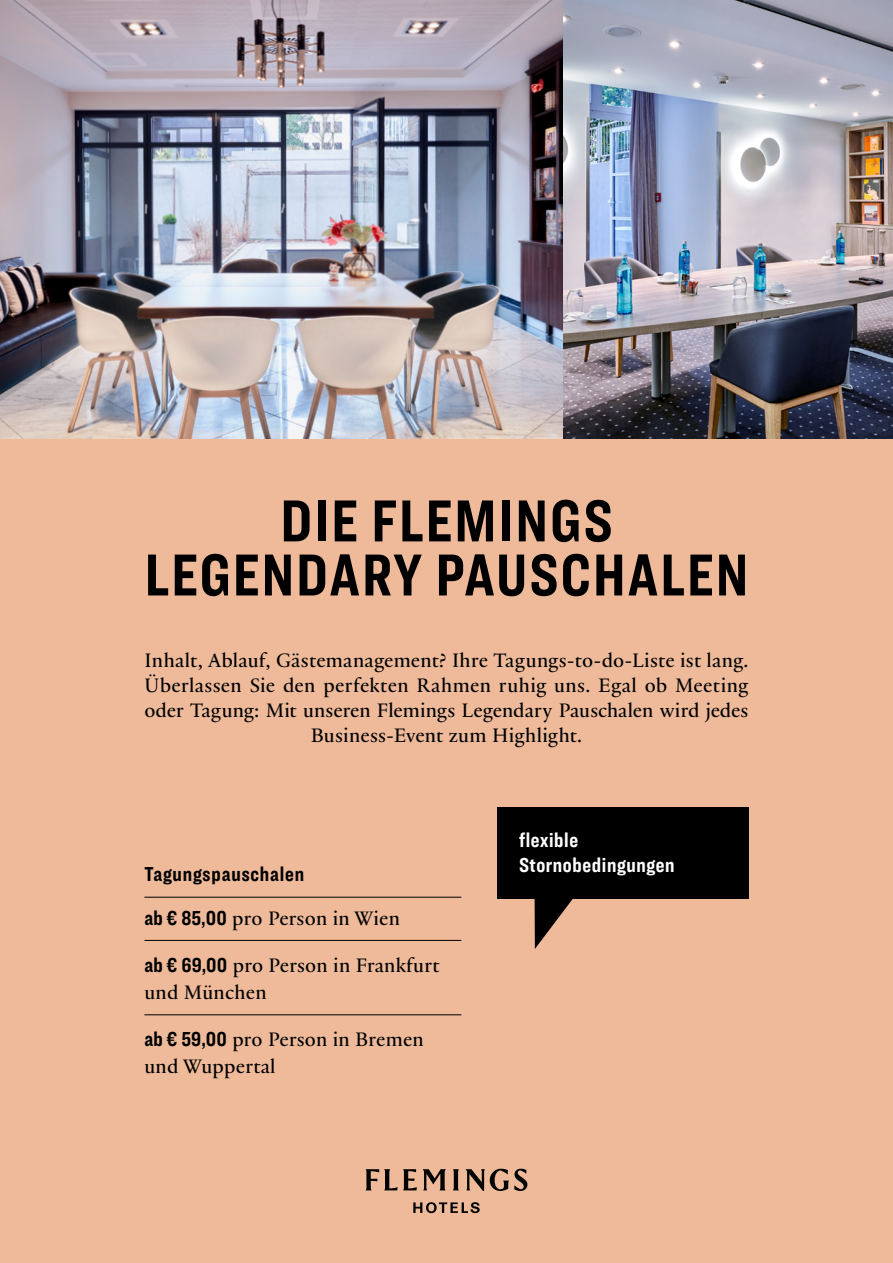
<style>
.page{position:relative;width:893px;height:1263px;background:#eeba9a}
.page>*{position:absolute;margin:0;border:0;box-sizing:border-box;transform-origin:0 0}
.t1{font:700 61.35px "Ringside Compressed";letter-spacing:.03em;color:#000}
.t2{font:21px/25.2px "Practice";letter-spacing:.01em;color:#000}
.t3{font:700 21px/25.2px "Ringside Compressed";letter-spacing:.03em;color:#fff}
.t4{font:700 21px "Ringside Compressed";letter-spacing:.04em;color:#000}
.s1{font-family:"Ringside Compressed";font-weight:700}
</style>
<div class="page">
<img style="left:0;top:0;width:893px;height:438px">
<hr style="left:144px;top:897px;width:317px;height:1px;background:#000">
<hr style="left:144px;top:940px;width:317px;height:1px;background:#000">
<hr style="left:144px;top:1014px;width:317px;height:1px;background:#000">
<svg style="left:423px;top:1169px;width:23px;height:21px"></svg>
<svg style="left:366px;top:1169px;width:51px;height:21px"></svg>
<svg style="left:453px;top:1169px;width:6px;height:21px"></svg>
<svg style="left:465px;top:1169px;width:62px;height:22px"></svg>
<svg style="left:413px;top:1202px;width:67px;height:11px"></svg>
<svg style="left:534px;top:898px;width:57px;height:51px"></svg>
<div style="left:497px;top:807px;width:251px;height:91px;background:#000"></div>
<p class="t1" style="left:280px;top:478px;width:334px">DIE FLEMINGS</p>
<p class="t1" style="left:145px;top:532px;width:605px">LEGENDARY PAUSCHALEN</p>
<p class="t2" style="left:144px;top:647px;width:605px;text-align:center">Inhalt, Ablauf, Gästemanagement? Ihre Tagungs-to-do-Liste ist lang.<br>Überlassen Sie den perfekten Rahmen ruhig uns. Egal ob Meeting oder Tagung: Mit unseren Flemings Legendary Pauschalen wird jedes Business-Event zum Highlight.</p>
<p class="t4" style="left:144px;top:860px;width:161px">Tagungspauschalen</p>
<p class="t2" style="left:144px;top:905px;width:257px"><span class="s1">ab € 85,00</span> pro Person in Wien</p>
<p class="t2" style="left:144px;top:951px;width:297px;line-height:27px"><span class="s1">ab € 69,00</span> pro Person in Frankfurt und München</p>
<p class="t2" style="left:144px;top:1026px;width:281px;line-height:27px"><span class="s1">ab € 59,00</span> pro Person in Bremen und Wuppertal</p>
<p class="t3" style="left:519px;top:827px;width:157px">flexible<br>Stornobedingungen</p>
</div>
